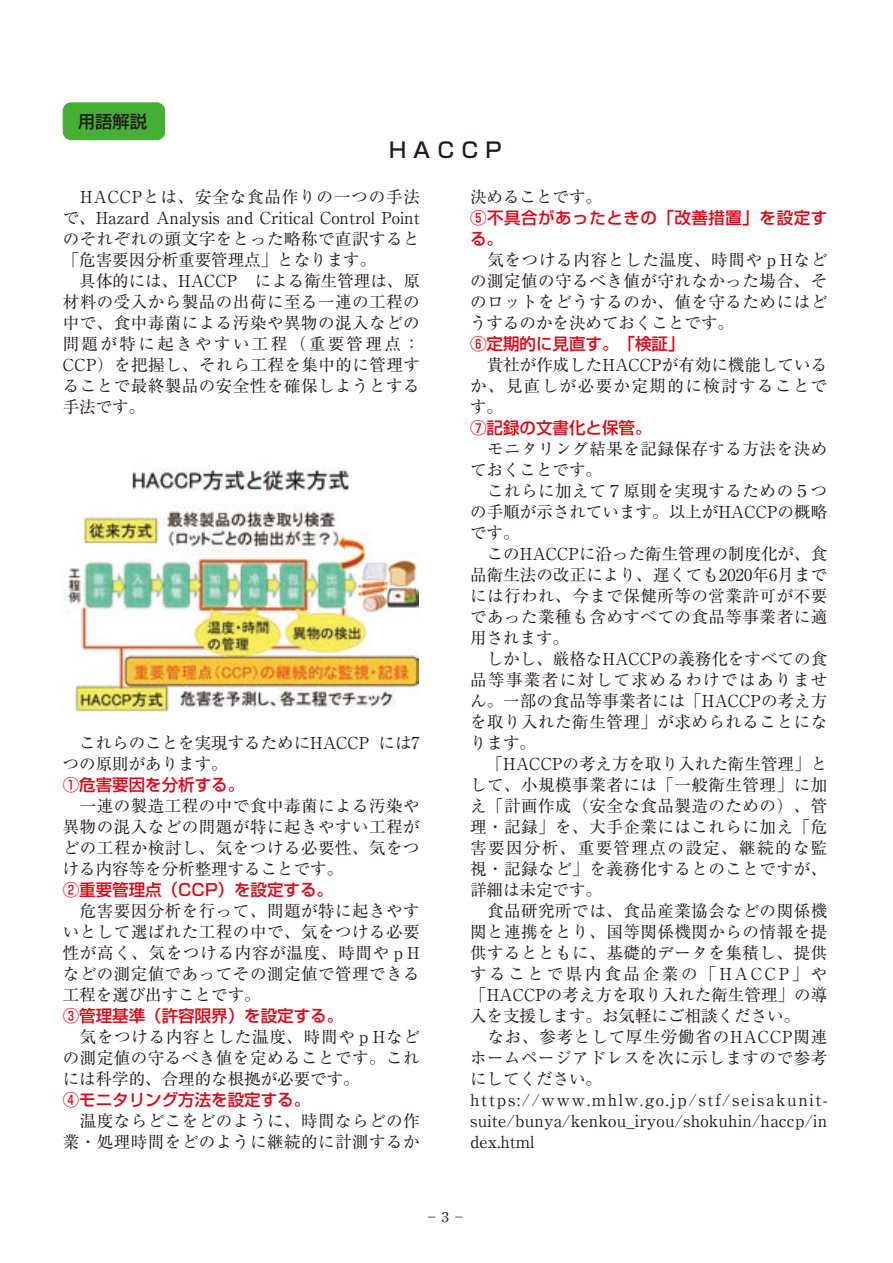
<style>
.page{position:relative;width:893px;height:1263px;background:#fff}
.page>*{position:absolute;margin:0;border:0;box-sizing:border-box;transform-origin:0 0}
.t1{font:500 21px "Shin Go Pro";color:#231916}
.t2{font:500 17.25px "Shin Go Pro";color:#231916}
.t3{font:16.5px/21px "Ryumin Pro";letter-spacing:.03em;color:#231916;text-align:justify}
.t4{font:500 16.5px "Shin Go Pro";color:#e60013}
.t5{font:16.5px/21px "Ryumin Pro";color:#231916}
.t6{font:500 16.5px/21px "Shin Go Pro";letter-spacing:.03em;color:#e60013}
.t7{font:13.5px "Ryumin Pro";color:#231916}
</style>
<div class="page">
<img style="left:61px;top:468px;width:358px;height:246px">
<div style="left:63px;top:102px;width:102px;height:38px;background:#46b035;border-radius:9px"></div>
<p class="t2" style="left:78px;top:107px;width:70px">用語解説</p>
<p class="t1" style="left:389px;top:133px;width:114px">H A C C P</p>
<p class="t3" style="left:63px;top:185px;width:359px;text-align:left">　HACCPとは、安全な食品作りの一つの手法で、Hazard Analysis and Critical Control Pointのそれぞれの頭文字をとった略称で直訳すると「危害要因分析重要管理点」となります。<br>　具体的には、HACCP による衛生管理は、原材料の受入から製品の出荷に至る一連の工程の中で、食中毒菌による汚染や異物の混入などの問題が特に起きやすい工程（重要管理点：<br>CCP）を把握し、それら工程を集中的に管理することで最終製品の安全性を確保しようとする手法です。</p>
<p class="t5" style="left:470px;top:185px;width:133px">決めることです。</p>
<p class="t6" style="left:470px;top:205px;width:359px">⑤不具合があったときの「改善措置」を設定する。</p>
<p class="t3" style="left:470px;top:248px;width:359px">　気をつける内容とした温度、時間やｐHなどの測定値の守るべき値が守れなかった場合、そのロットをどうするのか、値を守るためにはどうするのかを決めておくことです。</p>
<p class="t4" style="left:470px;top:330px;width:216px">⑥定期的に見直す。「検証」</p>
<p class="t3" style="left:470px;top:353px;width:359px">　貴社が作成したHACCPが有効に機能しているか、見直しが必要か定期的に検討することです。</p>
<p class="t4" style="left:470px;top:414px;width:183px">⑦記録の文書化と保管。</p>
<p class="t3" style="left:470px;top:437px;width:359px;text-align:left">　モニタリング結果を記録保存する方法を決めておくことです。<br>　これらに加えて７原則を実現するための５つの手順が示されています。以上がHACCPの概略です。<br>　このHACCPに沿った衛生管理の制度化が、食品衛生法の改正により、遅くても2020年6月までには行われ、今まで保健所等の営業許可が不要であった業種も含めすべての食品等事業者に適用されます。<br>　しかし、厳格なHACCPの義務化をすべての食品等事業者に対して求めるわけではありません。一部の食品等事業者には「HACCPの考え方を取り入れた衛生管理」が求められることになります。<br>　「HACCPの考え方を取り入れた衛生管理」として、小規模事業者には「一般衛生管理」に加え「計画作成（安全な食品製造のための）、管理・記録」を、大手企業にはこれらに加え「危害要因分析、重要管理点の設定、継続的な監視・記録など」を義務化するとのことですが、詳細は未定です。<br>　食品研究所では、食品産業協会などの関係機関と連携をとり、国等関係機関からの情報を提供するとともに、基礎的データを集積し、提供することで県内食品企業の「HACCP」や「HACCPの考え方を取り入れた衛生管理」の導入を支援します。お気軽にご相談ください。<br>　なお、参考として厚生労働省のHACCP関連ホームページアドレスを次に示しますので参考にしてください。https://www.mhlw.go.jp/stf/seisakunit&shy;suite/bunya/kenkou_iryou/shokuhin/haccp/in dex.html</p>
<p class="t5" style="left:63px;top:731px;width:359px">　これらのことを実現するためにHACCP には7つの原則があります。</p>
<p class="t4" style="left:63px;top:771px;width:183px">①危害要因を分析する。</p>
<p class="t3" style="left:63px;top:794px;width:359px">　一連の製造工程の中で食中毒菌による汚染や異物の混入などの問題が特に起きやすい工程がどの工程か検討し、気をつける必要性、気をつける内容等を分析整理することです。</p>
<p class="t4" style="left:63px;top:876px;width:272px">②重要管理点（CCP）を設定する。</p>
<p class="t3" style="left:63px;top:899px;width:359px">　危害要因分析を行って、問題が特に起きやすいとして選ばれた工程の中で、気をつける必要性が高く、気をつける内容が温度、時間やｐHなどの測定値であってその測定値で管理できる工程を選び出すことです。</p>
<p class="t4" style="left:63px;top:1002px;width:282px">③管理基準（許容限界）を設定する。</p>
<p class="t3" style="left:63px;top:1025px;width:359px">　気をつける内容とした温度、時間やｐHなどの測定値の守るべき値を定めることです。これには科学的、合理的な根拠が必要です。</p>
<p class="t4" style="left:63px;top:1086px;width:249px">④モニタリング方法を設定する。</p>
<p class="t3" style="left:63px;top:1109px;width:359px">　温度ならどこをどのように、時間ならどの作業・処理時間をどのように継続的に計測するか</p>
<p class="t7" style="left:425px;top:1206px;width:42px">－３－</p>
</div>
